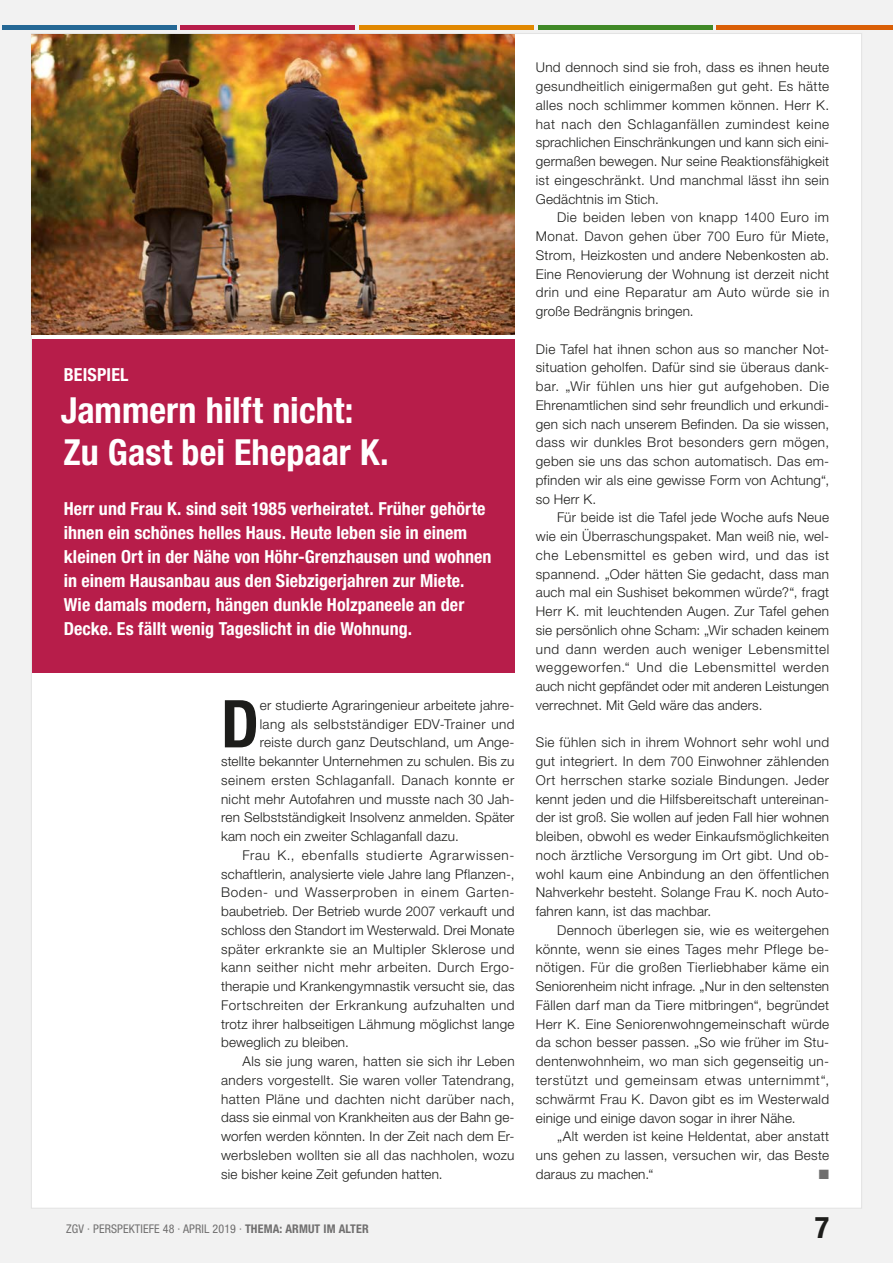
<style>
.page{position:relative;width:893px;height:1263px;background:#fff}
.page>*{position:absolute;margin:0;border:0;box-sizing:border-box;transform-origin:0 0}
.t1{font:700 condensed 66px "Helvetica Neue LT Pro";color:#1d1d1b}
.t2{font:700 condensed 36px/42px "Helvetica Neue LT Pro";color:#fff}
.t3{font:700 condensed 30px "Helvetica Neue LT Pro";color:#1d1d1b}
.t4{font:700 condensed 18px/24px "Helvetica Neue LT Pro";letter-spacing:.005em;color:#fff}
.t5{font:300 13.5px/18.8px "Helvetica Neue LT Pro";letter-spacing:.02em;color:#1d1d1b;text-align:justify}
.t6{font:300 13.5px "Helvetica Neue LT Pro";letter-spacing:.04em;color:#1d1d1b}
.t7{font:300 13.5px "Helvetica Neue LT Pro";letter-spacing:.055em;color:#1d1d1b}
.t8{font:300 13.5px "Helvetica Neue LT Pro";letter-spacing:.05em;color:#1d1d1b}
.t9{font:13.5px "Zapf Dingbats ITC";color:#706f6f}
.t10{font:condensed 12px "Helvetica Neue LT Pro";letter-spacing:.01em;color:#706f6f}
.s1{font-weight:700}
</style>
<div class="page">
<div style="left:0;top:43px;width:893px;height:1220px;background:#f2f2f2"></div>
<div style="left:0;top:0;width:893px;height:43px;background:#f2f2f2"></div>
<hr style="left:2px;top:26px;width:174px;height:4px;background:#256895">
<hr style="left:181px;top:26px;width:174px;height:4px;background:#b71d4a">
<hr style="left:359px;top:26px;width:175px;height:4px;background:#e18800">
<hr style="left:538px;top:26px;width:174px;height:4px;background:#408927">
<hr style="left:716px;top:26px;width:177px;height:4px;background:#da5f06">
<div style="left:31px;top:33px;width:831px;height:1176px;background:#fff"></div>
<div style="left:32px;top:339px;width:482px;height:333px;background:#b71d4a"></div>
<img style="left:32px;top:34px;width:482px;height:300px">
<h3 class="t4" style="left:64px;top:363px;width:66px">BEISPIEL</h3>
<h2 class="t2" style="left:61px;top:389px;width:330px">Jammern hilft nicht:<br>Zu Gast bei Ehepaar K.</h2>
<p class="t4" style="left:64px;top:496px;width:429px">Herr und Frau K. sind seit 1985 verheiratet. Früher gehörte ihnen ein schönes helles Haus. Heute leben sie in einem kleinen Ort in der Nähe von Höhr-Grenzhausen und wohnen in einem Hausanbau aus den Siebzigerjahren zur Miete.<br>Wie damals modern, hängen dunkle Holzpaneele an der Decke. Es fällt wenig Tageslicht in die Wohnung.</p>
<h1 class="t1" style="left:221px;top:684px;width:39px">D</h1>
<p class="t5" style="left:260px;top:695px;width:256px">er studierte Agraringenieur arbeitete jahre-</p>
<p class="t5" style="left:260px;top:714px;width:256px">lang als selbstständiger EDV-Trainer und</p>
<p class="t5" style="left:260px;top:733px;width:256px">reiste durch ganz Deutschland, um Ange-</p>
<p class="t5" style="left:221px;top:752px;width:295px">stellte bekannter Unternehmen zu schulen. Bis zu</p>
<p class="t6" style="left:221px;top:772px;width:295px">seinem ersten Schlaganfall. Danach konnte er</p>
<p class="t5" style="left:221px;top:789px;width:295px">nicht mehr Autofahren und musste nach 30 Jah-</p>
<p class="t5" style="left:221px;top:808px;width:295px">ren Selbstständigkeit Insolvenz anmelden. Später</p>
<p class="t5" style="left:221px;top:827px;width:239px">kam noch ein zweiter Schlaganfall dazu.</p>
<p class="t7" style="left:242px;top:847px;width:274px">Frau K., ebenfalls studierte Agrarwissen-</p>
<p class="t5" style="left:221px;top:864px;width:295px">schaftlerin, analysierte viele Jahre lang Pflanzen-,</p>
<p class="t8" style="left:221px;top:884px;width:295px">Boden- und Wasserproben in einem Garten-</p>
<p class="t5" style="left:221px;top:902px;width:295px">baubetrieb. Der Betrieb wurde 2007 verkauft und</p>
<p class="t5" style="left:221px;top:920px;width:295px">schloss den Standort im Westerwald. Drei Monate</p>
<p class="t5" style="left:221px;top:939px;width:295px">später erkrankte sie an Multipler Sklerose und</p>
<p class="t6" style="left:221px;top:959px;width:295px">kann seither nicht mehr arbeiten. Durch Ergo-</p>
<p class="t5" style="left:221px;top:977px;width:295px">therapie und Krankengymnastik versucht sie, das</p>
<p class="t6" style="left:221px;top:997px;width:295px">Fortschreiten der Erkrankung aufzuhalten und</p>
<p class="t5" style="left:221px;top:1014px;width:295px">trotz ihrer halbseitigen Lähmung möglichst lange</p>
<p class="t5" style="left:221px;top:1033px;width:129px">beweglich zu bleiben.</p>
<p class="t5" style="left:242px;top:1052px;width:274px">Als sie jung waren, hatten sie sich ihr Leben</p>
<p class="t5" style="left:221px;top:1070px;width:295px">anders vorgestellt. Sie waren voller Tatendrang,</p>
<p class="t5" style="left:221px;top:1089px;width:295px">hatten Pläne und dachten nicht darüber nach,</p>
<p class="t5" style="left:221px;top:1108px;width:295px">dass sie einmal von Krankheiten aus der Bahn ge-</p>
<p class="t5" style="left:221px;top:1127px;width:295px">worfen werden könnten. In der Zeit nach dem Er-</p>
<p class="t5" style="left:221px;top:1145px;width:295px">werbsleben wollten sie all das nachholen, wozu</p>
<p class="t5" style="left:221px;top:1164px;width:223px">sie bisher keine Zeit gefunden hatten.</p>
<p class="t5" style="left:536px;top:58px;width:295px">Und dennoch sind sie froh, dass es ihnen heute gesundheitlich einigermaßen gut geht. Es hätte alles noch schlimmer kommen können. Herr K. hat nach den Schlaganfällen zumindest keine sprachlichen Einschränkungen und kann sich eini&shy;germaßen bewegen. Nur seine Reaktionsfähigkeit ist eingeschränkt. Und manchmal lässt ihn sein Gedächtnis im Stich.</p>
<p class="t5" style="left:536px;top:208px;width:295px;text-indent:21px">Die beiden leben von knapp 1400 Euro im Monat. Davon gehen über 700 Euro für Miete, Strom, Heizkosten und andere Nebenkosten ab.<br>Eine Renovierung der Wohnung ist derzeit nicht drin und eine Reparatur am Auto würde sie in große Bedrängnis bringen.</p>
<p class="t5" style="left:536px;top:339px;width:295px">Die Tafel hat ihnen schon aus so mancher Not&shy;situation geholfen. Dafür sind sie überaus dank&shy;bar. „Wir fühlen uns hier gut aufgehoben. Die Ehrenamtlichen sind sehr freundlich und erkundi&shy;gen sich nach unserem Befinden. Da sie wissen, dass wir dunkles Brot besonders gern mögen, geben sie uns das schon automatisch. Das em&shy;pfinden wir als eine gewisse Form von Achtung“, so Herr K.</p>
<p class="t5" style="left:536px;top:508px;width:295px;text-indent:21px">Für beide ist die Tafel jede Woche aufs Neue wie ein Überraschungspaket. Man weiß nie, wel&shy;che Lebensmittel es geben wird, und das ist spannend. „Oder hätten Sie gedacht, dass man auch mal ein Sushiset bekommen würde?“, fragt Herr K. mit leuchtenden Augen. Zur Tafel gehen sie persönlich ohne Scham: „Wir schaden keinem und dann werden auch weniger Lebensmittel weggeworfen.“ Und die Lebensmittel werden auch nicht gepfändet oder mit anderen Leistungen verrechnet. Mit Geld wäre das anders.</p>
<p class="t5" style="left:536px;top:733px;width:295px">Sie fühlen sich in ihrem Wohnort sehr wohl und gut integriert. In dem 700 Einwohner zählenden Ort herrschen starke soziale Bindungen. Jeder kennt jeden und die Hilfsbereitschaft untereinan&shy;der ist groß. Sie wollen auf jeden Fall hier wohnen bleiben, obwohl es weder Einkaufsmöglichkeiten noch ärztliche Versorgung im Ort gibt. Und ob&shy;wohl kaum eine Anbindung an den öffentlichen Nahverkehr besteht. Solange Frau K. noch Auto&shy;fahren kann, ist das machbar.</p>
<p class="t5" style="left:536px;top:920px;width:295px;text-indent:21px">Dennoch überlegen sie, wie es weitergehen könnte, wenn sie eines Tages mehr Pflege be&shy;nötigen. Für die großen Tierliebhaber käme ein Seniorenheim nicht infrage. „Nur in den seltensten Fällen darf man da Tiere mitbringen“, begründet Herr K. Eine Seniorenwohngemeinschaft würde da schon besser passen. „So wie früher im Stu&shy;dentenwohnheim, wo man sich gegenseitig un&shy;terstützt und gemeinsam etwas unternimmt“, schwärmt Frau K. Davon gibt es im Westerwald einige und einige davon sogar in ihrer Nähe.</p>
<p class="t5" style="left:536px;top:1127px;width:295px;text-indent:21px">„Alt werden ist keine Heldentat, aber anstatt uns gehen zu lassen, versuchen wir, das Beste daraus zu machen.“</p>
<p class="t9" style="left:819px;top:1168px;width:12px">■</p>
<p class="t10" style="left:66px;top:1222px;width:304px">ZGV · PERSPEKTIEFE 48 · APRIL 2019 · <span class="s1">THEMA: ARMUT IM ALTER</span></p>
<h3 class="t3" style="left:815px;top:1209px;width:16px">7</h3>
</div>
